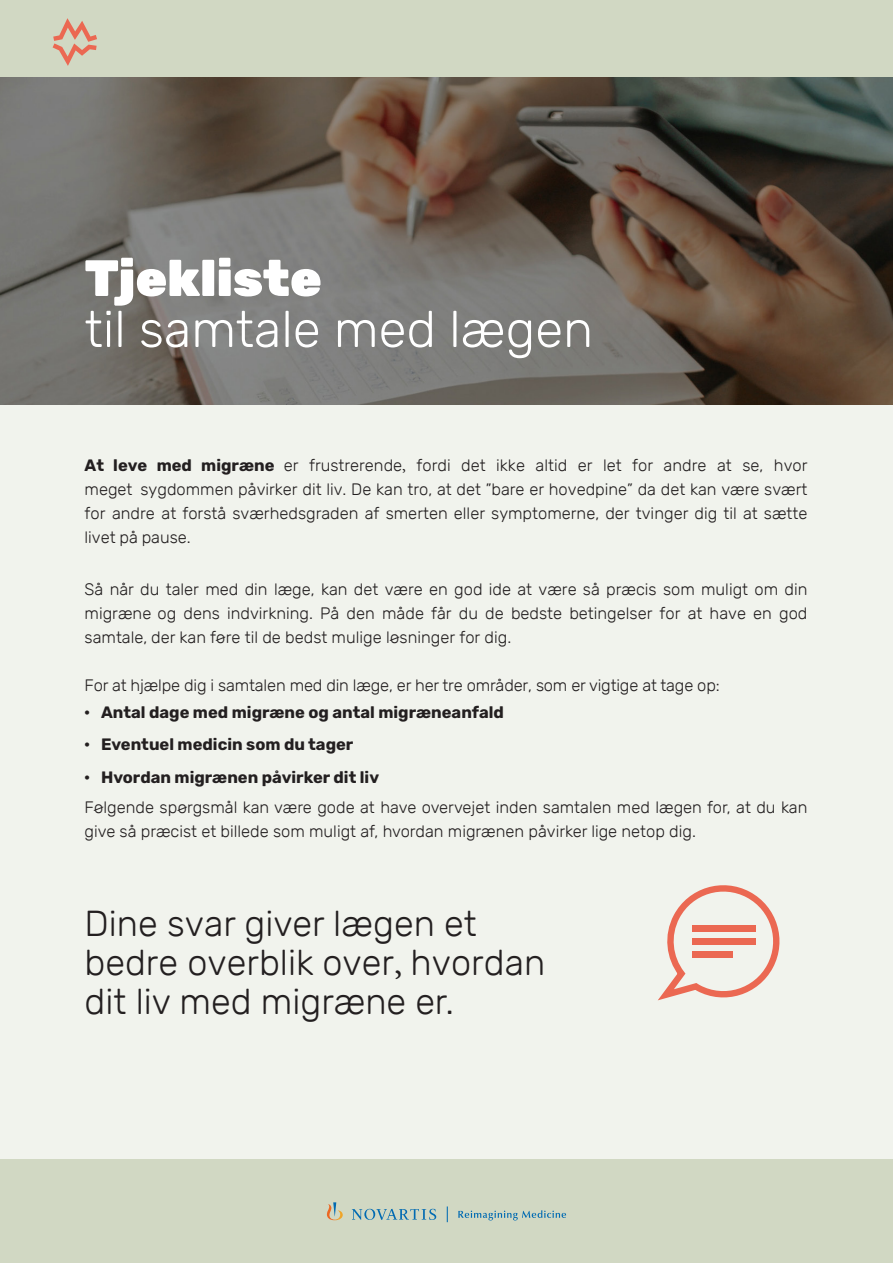
<style>
.page{position:relative;width:893px;height:1263px;background:#f1f3ed}
.page>*{position:absolute;margin:0;border:0;box-sizing:border-box;transform-origin:0 0}
.t1{font:300 51px/51px "Rubik";color:#fff}
.Paragraph_Style_4{font:300 36px/39px "Rubik";color:#231f20}
.BRÖD{font:300 16.5px/24.2px "Rubik";color:#231f20;text-align:justify}
.Paragraph_Style_4-2{font:300 16.5px/24px "Rubik";color:#231f20}
.BRÖD-2{font:700 16.5px "Rubik";color:#231f20}
.s1{font-weight:900}
.s2{font-weight:700}
.s3{font-family:"Minion Pro";font-weight:400}
</style>
<div class="page">
<img style="left:0;top:77px;width:893px;height:327px">
<div style="left:0;top:1159px;width:893px;height:104px;background:#d1d8c3"></div>
<svg style="left:658px;top:885px;width:122px;height:116px"></svg>
<div style="left:692px;top:925px;width:64px;height:7px;background:#eb6852"></div>
<div style="left:692px;top:938px;width:64px;height:7px;background:#eb6852"></div>
<div style="left:692px;top:951px;width:41px;height:7px;background:#eb6852"></div>
<svg style="left:458px;top:1210px;width:108px;height:10px"></svg>
<svg style="left:327px;top:1202px;width:16px;height:18px"></svg>
<svg style="left:352px;top:1209px;width:84px;height:11px"></svg>
<svg style="left:447px;top:1206px;width:1px;height:16px"></svg>
<div style="left:0;top:0;width:893px;height:77px;background:#d1d8c3"></div>
<svg style="left:53px;top:18px;width:44px;height:48px"></svg>
<p class="t1" style="left:85px;top:254px;width:510px"><span class="s1">Tjekliste<br></span>til samtale med lӕgen</p>
<p class="BRÖD" style="left:85px;top:453px;width:724px"><span class="s2">At leve med migræne</span> er frustrerende<span class="s3">,</span> fordi det ikke altid er let for andre at se, hvor meget sygdommen påvirker dit liv. De kan tro, at det ”bare er hovedpine” da det kan være svært for andre at forstå sværhedsgraden af smerten eller symptomerne, der tvinger dig til at sætte livet på pause.</p>
<p class="BRÖD" style="left:85px;top:578px;width:724px">Så når du taler med din læge, kan det være en god ide at være så præcis som muligt om din migræne og dens indvirkning. På den måde får du de bedste betingelser for at have en god samtale, der kan føre til de bedst mulige løsninger for dig.</p>
<p class="BRÖD" style="left:85px;top:674px;width:637px">For at hjælpe dig i samtalen med din læge, er her tre områder, som er vigtige at tage op:</p>
<p class="BRÖD-2" style="left:85px;top:702px;width:421px">· Antal dage med migræne og antal migræneanfald</p>
<p class="BRÖD-2" style="left:85px;top:735px;width:270px">· Eventuel medicin som du tager</p>
<p class="BRÖD-2" style="left:85px;top:767px;width:296px">· Hvordan migrænen påvirker dit liv</p>
<p class="Paragraph_Style_4-2" style="left:85px;top:795px;width:724px">Følgende spørgsmål kan være gode at have overvejet inden samtalen med lægen for, at du kan give så præcist et billede som muligt af, hvordan migrænen påvirker lige netop dig.</p>
<p class="Paragraph_Style_4" style="left:85px;top:905px;width:462px">Dine svar giver lægen et bedre overblik over<span class="s3">,</span> hvordan dit liv med migræne er.</p>
</div>
